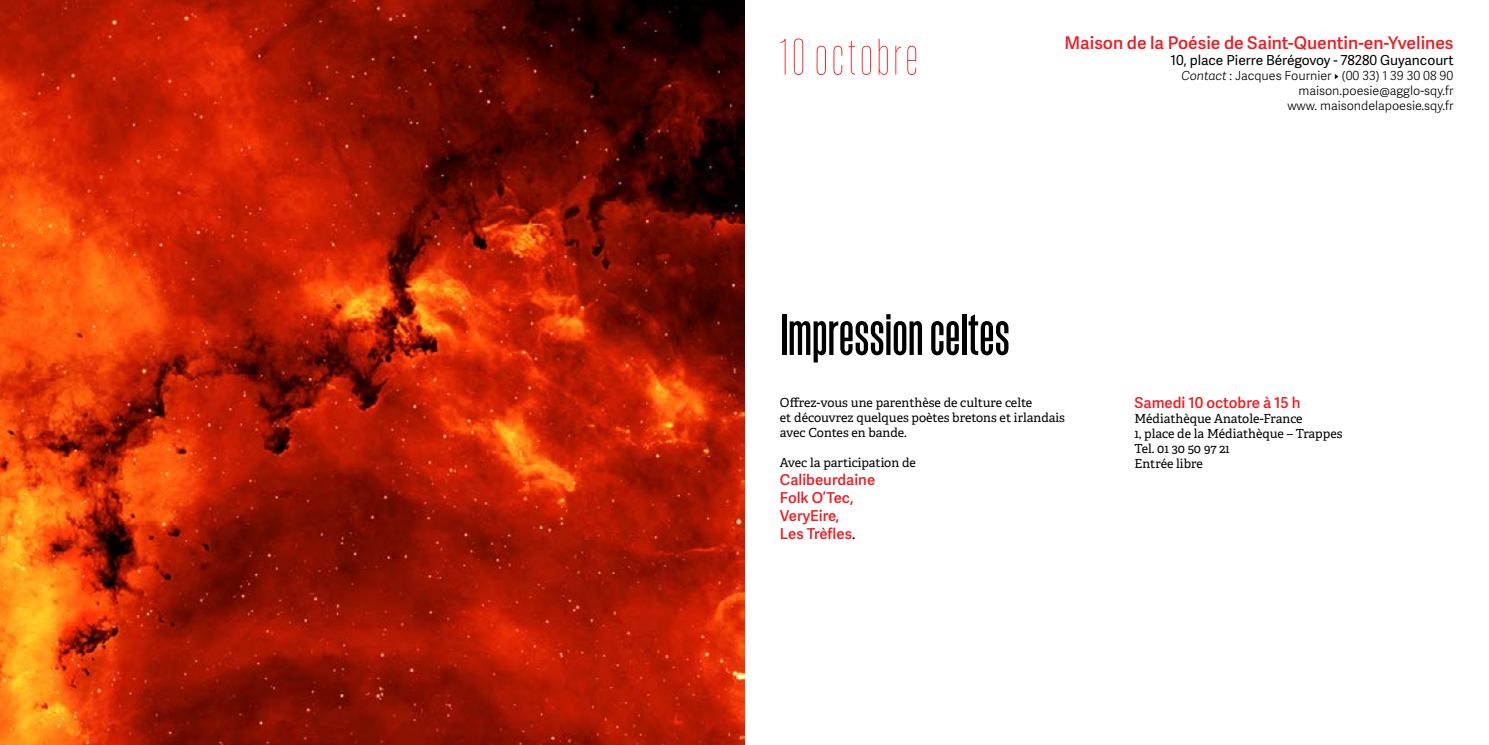
<style>
.page{position:relative;width:1489px;height:745px;background:#fff}
.page>*{position:absolute;margin:0;border:0;box-sizing:border-box;transform-origin:0 0}
.t1{font:600 60px "Sorren Ex";color:#000}
.t2{font:60px "Enamel Line";color:#ed1d24}
.t3{font:600 17.5px "Adelle Sans";color:#ed1d24}
.t4{font:600 15px/18px "Adelle Sans";color:#ed1d24}
.t5{font:13.75px "Adelle Sans";color:#000}
.t6{font:12.5px/15px "Adelle";color:#000}
.t7{font:300 12.5px/15px "Adelle Sans";color:#000;text-align:right}
.s1{font-style:italic}
.s2{font-family:"Adelle";font-weight:400;color:#000}
</style>
<div class="page">
<img style="left:0;top:0;width:744px;height:744px">
<h1 class="t2" style="left:777px;top:23px;width:144px">10 octobre</h1>
<h2 class="t3" style="left:1064px;top:30px;width:390px">Maison de la Poésie de Saint-Quentin-en-Yvelines</h2>
<p class="t5" style="left:1170px;top:50px;width:284px">10, place Pierre Bérégovoy - 78280 Guyancourt</p>
<p class="t7" style="left:1181px;top:68px;width:273px"><span class="s1">Contact</span> : Jacques Fournier I (00 33) 1 39 30 08 90 maison.poesie@agglo-sqy.fr<br>www. maisondelapoesie.sqy.fr</p>
<h1 class="t1" style="left:780px;top:299px;width:231px">Impression celtes</h1>
<p class="t6" style="left:780px;top:395px;width:286px">Offrez-vous une parenthèse de culture celte<br>et découvrez quelques poètes bretons et irlandais avec Contes en bande.</p>
<p class="t6" style="left:780px;top:455px;width:137px">Avec la participation de</p>
<p class="t4" style="left:780px;top:470px;width:97px">Calibeurdaine<br>Folk O’Tec,<br>VeryEire,<br>Les Trèfles<span class="s2">.</span></p>
<p class="t4" style="left:1134px;top:392px;width:168px">Samedi 10 octobre à 15 h</p>
<p class="t6" style="left:1134px;top:411px;width:209px">Médiathèque Anatole-France<br>1, place de la Médiathèque – Trappes<br>Tel. 01 30 50 97 21<br>Entrée libre</p>
</div>
